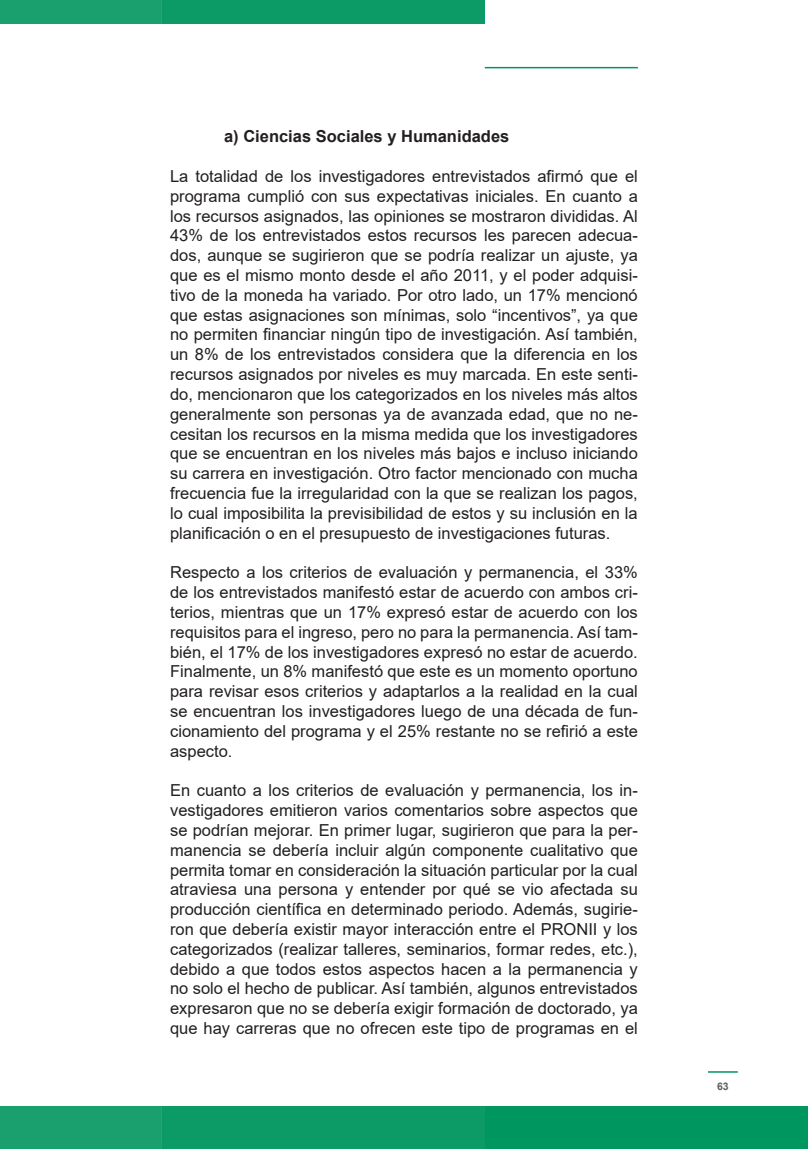
<style>
.page{position:relative;width:808px;height:1149px;background:#fff}
.page>*{position:absolute;margin:0;border:0;box-sizing:border-box;transform-origin:0 0}
.t1{font:16.5px/19.8px "Arial";color:#231f20;text-align:justify}
.t2{font:700 16.5px "Arial";color:#231f20}
.t3{font:700 10.5px "Arial";color:#5e5f5f}
</style>
<div class="page">
<div style="left:0;top:1106px;width:808px;height:42px;background:#00965f"></div>
<div style="left:0;top:0;width:162px;height:23px;background:#19a06e"></div>
<div style="left:162px;top:0;width:323px;height:23px;background:#0c9a66"></div>
<div style="left:0;top:1106px;width:162px;height:42px;background:#19a06e"></div>
<div style="left:162px;top:1106px;width:323px;height:42px;background:#0c9a66"></div>
<hr style="left:708px;top:1070px;width:30px;height:2px;background:#00965f">
<hr style="left:485px;top:67px;width:153px;height:1px;background:#00965f">
<p class="t2" style="left:224px;top:125px;width:287px">a) Ciencias Sociales y Humanidades</p>
<p class="t1" style="left:170px;top:166px;width:469px">La totalidad de los investigadores entrevistados afirmó que el programa cumplió con sus expectativas iniciales. En cuanto a los recursos asignados, las opiniones se mostraron divididas. Al 43% de los entrevistados estos recursos les parecen adecua&shy;dos, aunque se sugirieron que se podría realizar un ajuste, ya que es el mismo monto desde el año 2011, y el poder adquisi&shy;tivo de la moneda ha variado. Por otro lado, un 17% mencionó que estas asignaciones son mínimas, solo “incentivos”, ya que no permiten financiar ningún tipo de investigación. Así también, un 8% de los entrevistados considera que la diferencia en los recursos asignados por niveles es muy marcada. En este senti&shy;do, mencionaron que los categorizados en los niveles más altos generalmente son personas ya de avanzada edad, que no ne&shy;cesitan los recursos en la misma medida que los investigadores que se encuentran en los niveles más bajos e incluso iniciando su carrera en investigación. Otro factor mencionado con mucha frecuencia fue la irregularidad con la que se realizan los pagos, lo cual imposibilita la previsibilidad de estos y su inclusión en la planificación o en el presupuesto de investigaciones futuras.</p>
<p class="t1" style="left:170px;top:562px;width:469px">Respecto a los criterios de evaluación y permanencia, el 33% de los entrevistados manifestó estar de acuerdo con ambos cri&shy;terios, mientras que un 17% expresó estar de acuerdo con los requisitos para el ingreso, pero no para la permanencia. Así tam&shy;bién, el 17% de los investigadores expresó no estar de acuerdo.<br>Finalmente, un 8% manifestó que este es un momento oportuno para revisar esos criterios y adaptarlos a la realidad en la cual se encuentran los investigadores luego de una década de fun&shy;cionamiento del programa y el 25% restante no se refirió a este aspecto.</p>
<p class="t1" style="left:170px;top:780px;width:469px">En cuanto a los criterios de evaluación y permanencia, los in&shy;vestigadores emitieron varios comentarios sobre aspectos que se podrían mejorar. En primer lugar, sugirieron que para la per&shy;manencia se debería incluir algún componente cualitativo que permita tomar en consideración la situación particular por la cual atraviesa una persona y entender por qué se vio afectada su producción científica en determinado periodo. Además, sugirie&shy;ron que debería existir mayor interacción entre el PRONII y los categorizados (realizar talleres, seminarios, formar redes, etc.), debido a que todos estos aspectos hacen a la permanencia y no solo el hecho de publicar. Así también, algunos entrevistados expresaron que no se debería exigir formación de doctorado, ya que hay carreras que no ofrecen este tipo de programas en el</p>
<p class="t3" style="left:717px;top:1078px;width:13px">63</p>
</div>
